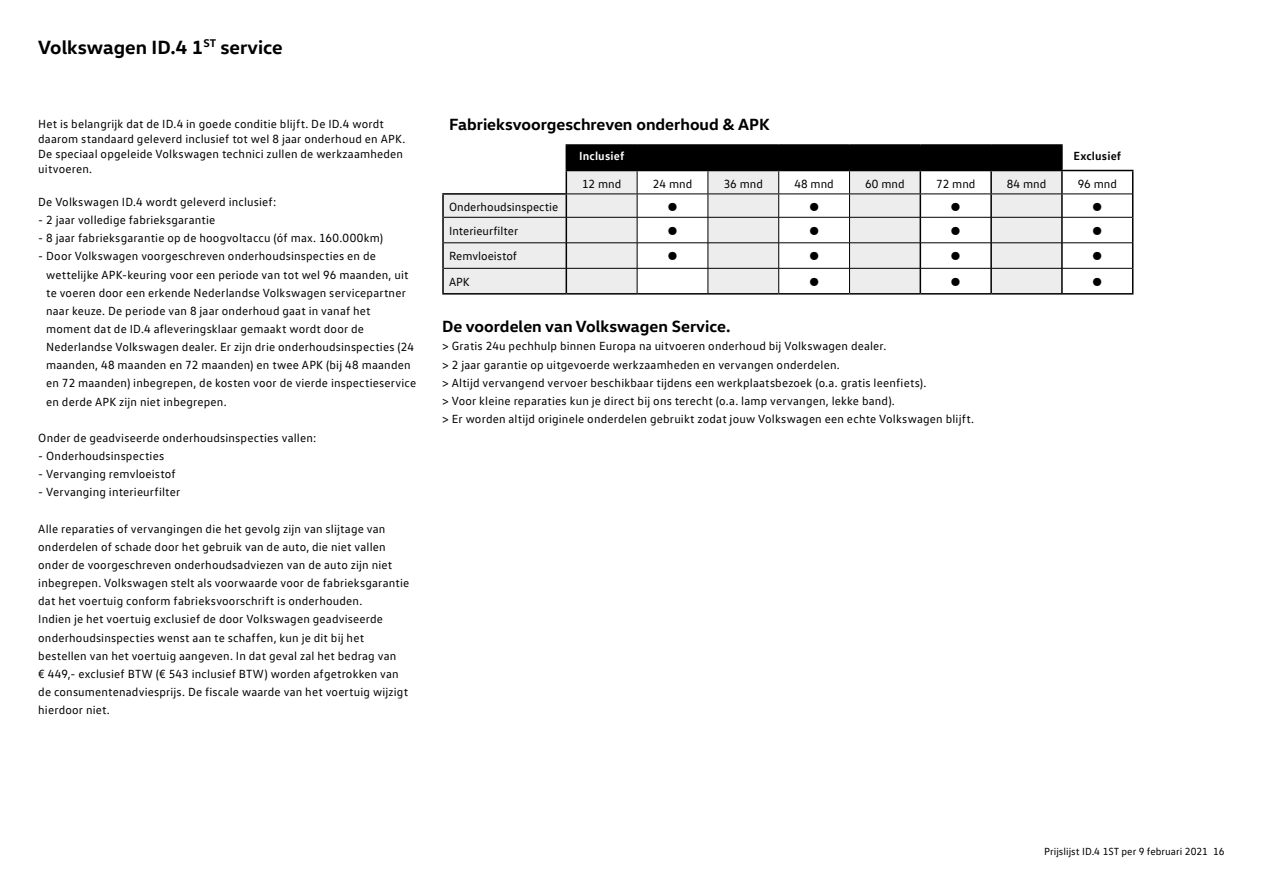
<style>
.page{position:relative;width:1263px;height:893px;background:#fff}
.page>*{position:absolute;margin:0;border:0;box-sizing:border-box;transform-origin:0 0}
.t1{font:700 19.5px "VW Head";color:#000}
.t2{font:700 16.5px "VW Head";color:#000}
.t3{font:12px/18.1px "VW Text";letter-spacing:.015em;color:#000}
.t4{font:700 12px "VW Text";letter-spacing:.015em;color:#fff}
.t5{font:700 12px "VW Text";letter-spacing:.015em;color:#000}
.t6{font:10.5px "VW Text";color:#000}
</style>
<div class="page">
<svg style="left:444px;top:171px;width:122px;height:122px;fill:#ededed"></svg>
<hr style="left:1062px;top:170px;width:71px;height:1px;background:#000">
<hr style="left:442px;top:195px;width:2px;height:22px;background:#000">
<hr style="left:442px;top:217px;width:2px;height:26px;background:#000">
<hr style="left:442px;top:243px;width:2px;height:25px;background:#000">
<hr style="left:442px;top:268px;width:2px;height:25px;background:#000">
<svg style="left:1132px;top:171px;width:1px;height:122px"></svg>
<hr style="left:442px;top:293px;width:124px;height:2px;background:#000">
<hr style="left:920px;top:293px;width:71px;height:2px;background:#000">
<hr style="left:991px;top:293px;width:71px;height:2px;background:#000">
<hr style="left:1062px;top:293px;width:71px;height:2px;background:#000">
<hr style="left:566px;top:144px;width:71px;height:2px;background:#000">
<hr style="left:637px;top:144px;width:71px;height:2px;background:#000">
<hr style="left:708px;top:144px;width:71px;height:2px;background:#000">
<hr style="left:779px;top:144px;width:70px;height:2px;background:#000">
<hr style="left:849px;top:144px;width:71px;height:2px;background:#000">
<hr style="left:1061px;top:171px;width:2px;height:23px;background:#000">
<hr style="left:1061px;top:194px;width:2px;height:23px;background:#000">
<hr style="left:1061px;top:217px;width:2px;height:26px;background:#000">
<hr style="left:1061px;top:243px;width:2px;height:25px;background:#000">
<hr style="left:1061px;top:268px;width:2px;height:25px;background:#000">
<hr style="left:566px;top:293px;width:71px;height:2px;background:#000">
<hr style="left:637px;top:293px;width:71px;height:2px;background:#000">
<hr style="left:708px;top:293px;width:71px;height:2px;background:#000">
<hr style="left:779px;top:293px;width:70px;height:2px;background:#000">
<hr style="left:849px;top:293px;width:71px;height:2px;background:#000">
<hr style="left:444px;top:217px;width:122px;height:1px;background:#000">
<hr style="left:1062px;top:217px;width:70px;height:1px;background:#000">
<hr style="left:444px;top:243px;width:122px;height:1px;background:#000">
<hr style="left:1062px;top:243px;width:70px;height:1px;background:#000">
<hr style="left:444px;top:268px;width:122px;height:1px;background:#000">
<hr style="left:1062px;top:268px;width:70px;height:1px;background:#000">
<svg style="left:566px;top:145px;width:496px;height:148px"></svg>
<hr style="left:567px;top:194px;width:70px;height:1px;background:#000">
<hr style="left:637px;top:194px;width:71px;height:1px;background:#000">
<hr style="left:708px;top:194px;width:71px;height:1px;background:#000">
<hr style="left:779px;top:194px;width:70px;height:1px;background:#000">
<hr style="left:849px;top:194px;width:71px;height:1px;background:#000">
<hr style="left:920px;top:194px;width:71px;height:1px;background:#000">
<hr style="left:991px;top:194px;width:71px;height:1px;background:#000">
<hr style="left:1062px;top:194px;width:70px;height:1px;background:#000">
<hr style="left:442px;top:193px;width:125px;height:2px;background:#000">
<hr style="left:920px;top:144px;width:71px;height:2px;background:#000">
<hr style="left:991px;top:144px;width:72px;height:2px;background:#000">
<hr style="left:1061px;top:146px;width:2px;height:24px;background:#000">
<h1 class="t1" style="left:38px;top:34px;width:246px">Volkswagen ID.4 1<sup>ST</sup> service</h1>
<p class="t3" style="left:38px;top:116px;width:369px;line-height:15px">Het is belangrijk dat de ID.4 in goede conditie blijft. De ID.4 wordt daarom standaard geleverd inclusief tot wel 8 jaar onderhoud en APK.<br>De speciaal opgeleide Volkswagen technici zullen de werkzaamheden uitvoeren.</p>
<p class="t3" style="left:38px;top:192px;width:239px">De Volkswagen ID.4 wordt geleverd inclusief:</p>
<p class="t3" style="left:38px;top:211px;width:178px">- 2 jaar volledige fabrieksgarantie</p>
<p class="t3" style="left:38px;top:229px;width:346px">- 8 jaar fabrieksgarantie op de hoogvoltaccu (óf max. 160.000km)</p>
<p class="t3" style="left:46px;top:247px;width:372px;text-indent:-8px">- Door Volkswagen voorgeschreven onderhoudsinspecties en de wettelijke APK-keuring voor een periode van tot wel 96 maanden, uit te voeren door een erkende Nederlandse Volkswagen servicepartner naar keuze. De periode van 8 jaar onderhoud gaat in vanaf het moment dat de ID.4 afleveringsklaar gemaakt wordt door de Nederlandse Volkswagen dealer. Er zijn drie onderhoudsinspecties (24 maanden, 48 maanden en 72 maanden) en twee APK (bij 48 maanden en 72 maanden) inbegrepen, de kosten voor de vierde inspectieservice en derde APK zijn niet inbegrepen.</p>
<p class="t3" style="left:38px;top:428px;width:279px">Onder de geadviseerde onderhoudsinspecties vallen:</p>
<p class="t3" style="left:38px;top:447px;width:127px">- Onderhoudsinspecties</p>
<p class="t3" style="left:38px;top:465px;width:139px">- Vervanging remvloeistof</p>
<p class="t3" style="left:38px;top:483px;width:143px">- Vervanging interieurfilter</p>
<p class="t3" style="left:38px;top:519px;width:372px">Alle reparaties of vervangingen die het gevolg zijn van slijtage van onderdelen of schade door het gebruik van de auto, die niet vallen onder de voorgeschreven onderhoudsadviezen van de auto zijn niet inbegrepen. Volkswagen stelt als voorwaarde voor de fabrieksgarantie dat het voertuig conform fabrieksvoorschrift is onderhouden.<br>Indien je het voertuig exclusief de door Volkswagen geadviseerde onderhoudsinspecties wenst aan te schaffen, kun je dit bij het bestellen van het voertuig aangeven. In dat geval zal het bedrag van<br>€ 449,- exclusief BTW (€ 543 inclusief BTW) worden afgetrokken van de consumentenadviesprijs. De fiscale waarde van het voertuig wijzigt hierdoor niet.</p>
<h2 class="t2" style="left:449px;top:114px;width:322px">Fabrieksvoorgeschreven onderhoud &amp; APK</h2>
<p class="t4" style="left:579px;top:148px;width:47px">Inclusief</p>
<p class="t5" style="left:1073px;top:148px;width:49px">Exclusief</p>
<p class="t3" style="left:582px;top:174px;width:41px">12 mnd</p>
<p class="t3" style="left:653px;top:174px;width:41px">24 mnd</p>
<p class="t3" style="left:724px;top:174px;width:41px">36 mnd</p>
<p class="t3" style="left:794px;top:174px;width:41px">48 mnd</p>
<p class="t3" style="left:865px;top:174px;width:41px">60 mnd</p>
<p class="t3" style="left:936px;top:174px;width:41px">72 mnd</p>
<p class="t3" style="left:1007px;top:174px;width:41px">84 mnd</p>
<p class="t3" style="left:1078px;top:174px;width:41px">96 mnd</p>
<p class="t3" style="left:449px;top:198px;width:111px">Onderhoudsinspectie</p>
<p class="t3" style="left:668px;top:198px;width:11px">●</p>
<p class="t3" style="left:809px;top:198px;width:11px">●</p>
<p class="t3" style="left:951px;top:198px;width:11px">●</p>
<p class="t3" style="left:1092px;top:198px;width:11px">●</p>
<p class="t3" style="left:449px;top:221px;width:71px">Interieurfilter</p>
<p class="t3" style="left:668px;top:221px;width:11px">●</p>
<p class="t3" style="left:809px;top:221px;width:11px">●</p>
<p class="t3" style="left:951px;top:221px;width:11px">●</p>
<p class="t3" style="left:1092px;top:221px;width:11px">●</p>
<p class="t3" style="left:449px;top:247px;width:70px">Remvloeistof</p>
<p class="t3" style="left:668px;top:247px;width:11px">●</p>
<p class="t3" style="left:809px;top:247px;width:11px">●</p>
<p class="t3" style="left:951px;top:247px;width:11px">●</p>
<p class="t3" style="left:1092px;top:247px;width:11px">●</p>
<p class="t3" style="left:449px;top:272px;width:22px">APK</p>
<p class="t3" style="left:809px;top:272px;width:11px">●</p>
<p class="t3" style="left:951px;top:272px;width:11px">●</p>
<p class="t3" style="left:1092px;top:272px;width:11px">●</p>
<h2 class="t2" style="left:442px;top:316px;width:290px">De voordelen van Volkswagen Service.</h2>
<p class="t3" style="left:442px;top:337px;width:533px">&gt; Gratis 24u pechhulp binnen Europa na uitvoeren onderhoud bij Volkswagen dealer.<br>&gt; 2 jaar garantie op uitgevoerde werkzaamheden en vervangen onderdelen.<br>&gt; Altijd vervangend vervoer beschikbaar tijdens een werkplaatsbezoek (o.a. gratis leenfiets).<br>&gt; Voor kleine reparaties kun je direct bij ons terecht (o.a. lamp vervangen, lekke band).<br>&gt; Er worden altijd originele onderdelen gebruikt zodat jouw Volkswagen een echte Volkswagen blijft.</p>
<p class="t6" style="left:1044px;top:845px;width:182px">Prijslijst ID.4 1ST per 9 februari 2021 16</p>
</div>
